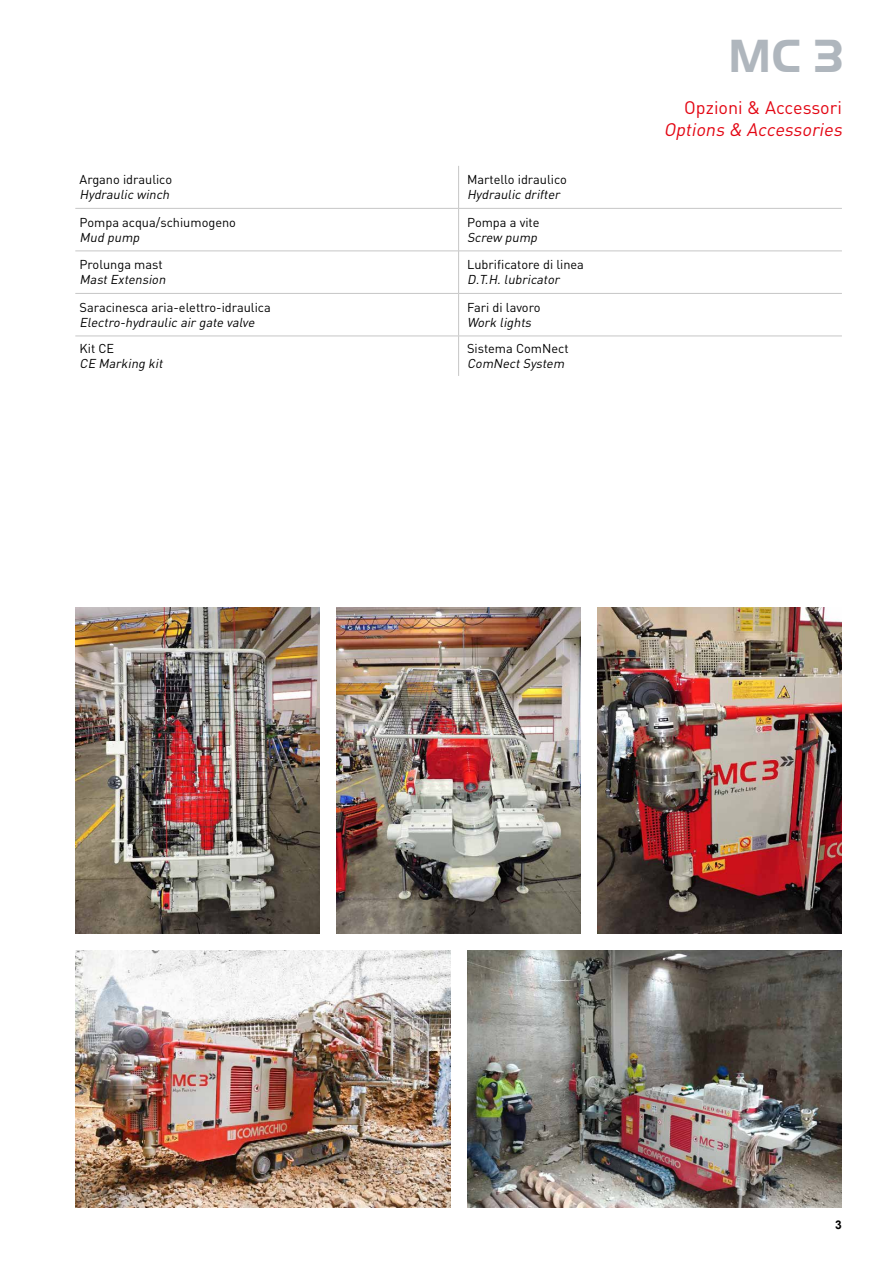
<style>
.page{position:relative;width:893px;height:1263px;background:#fff}
.page>*{position:absolute;margin:0;border:0;box-sizing:border-box;transform-origin:0 0}
.t1{font:700 48px "Handel Got D";color:#afb6bd}
.t2{font:italic 18px "DIN Pro";color:#e30613}
.t3{font:18px "DIN Pro";color:#e30613}
.t4{font:12.75px "DIN Pro";color:#000}
.t5{font:italic 12.75px "DIN Pro";color:#000}
.t6{font:700 12px "Arial";color:#000}
</style>
<div class="page">
<hr style="left:458px;top:166px;width:1px;height:42px;background:#c6c6c6">
<hr style="left:75px;top:208px;width:384px;height:1px;background:#c6c6c6">
<hr style="left:458px;top:209px;width:1px;height:42px;background:#c6c6c6">
<hr style="left:459px;top:208px;width:383px;height:1px;background:#c6c6c6">
<hr style="left:75px;top:251px;width:384px;height:1px;background:#c6c6c6">
<hr style="left:458px;top:251px;width:1px;height:42px;background:#c6c6c6">
<hr style="left:459px;top:251px;width:383px;height:1px;background:#c6c6c6">
<hr style="left:75px;top:293px;width:384px;height:1px;background:#c6c6c6">
<hr style="left:458px;top:294px;width:1px;height:42px;background:#c6c6c6">
<hr style="left:459px;top:293px;width:383px;height:1px;background:#c6c6c6">
<hr style="left:75px;top:336px;width:384px;height:1px;background:#c6c6c6">
<hr style="left:458px;top:336px;width:1px;height:40px;background:#c6c6c6">
<hr style="left:459px;top:336px;width:383px;height:1px;background:#c6c6c6">
<img style="left:75px;top:950px;width:375px;height:258px">
<img style="left:467px;top:950px;width:375px;height:258px">
<img style="left:336px;top:607px;width:245px;height:326px">
<img style="left:598px;top:607px;width:244px;height:326px">
<img style="left:75px;top:607px;width:244px;height:326px">
<h1 class="t1" style="left:728px;top:29px;width:117px">MC 3</h1>
<h2 class="t3" style="left:684px;top:96px;width:159px">Opzioni &amp; Accessori</h2>
<h2 class="t2" style="left:664px;top:117px;width:184px">Options &amp; Accessories</h2>
<p class="t4" style="left:80px;top:169px;width:94px">Argano idraulico</p>
<p class="t5" style="left:80px;top:184px;width:95px">Hydraulic winch</p>
<p class="t4" style="left:467px;top:169px;width:101px">Martello idraulico</p>
<p class="t5" style="left:467px;top:184px;width:97px">Hydraulic drifter</p>
<p class="t4" style="left:80px;top:212px;width:158px">Pompa acqua/schiumogeno</p>
<p class="t5" style="left:80px;top:227px;width:65px">Mud pump</p>
<p class="t4" style="left:467px;top:212px;width:74px">Pompa a vite</p>
<p class="t5" style="left:467px;top:227px;width:75px">Screw pump</p>
<p class="t4" style="left:80px;top:255px;width:85px">Prolunga mast</p>
<p class="t5" style="left:80px;top:270px;width:91px">MastExtension</p>
<p class="t4" style="left:467px;top:255px;width:118px">Lubrificatore di linea</p>
<p class="t5" style="left:467px;top:270px;width:97px">D.T.H.lubricator</p>
<p class="t4" style="left:80px;top:297px;width:193px">Saracinesca aria-elettro-idraulica</p>
<p class="t5" style="left:80px;top:312px;width:179px">Electro-hydraulic airgate valve</p>
<p class="t4" style="left:467px;top:297px;width:75px">Fari di lavoro</p>
<p class="t5" style="left:467px;top:312px;width:69px">Work lights</p>
<p class="t4" style="left:80px;top:338px;width:36px">Kit CE</p>
<p class="t5" style="left:80px;top:353px;width:88px">CE Marking kit</p>
<p class="t4" style="left:467px;top:338px;width:103px">Sistema ComNect</p>
<p class="t5" style="left:467px;top:353px;width:102px">ComNectSystem</p>
<p class="t6" style="left:835px;top:1216px;width:8px">3</p>
</div>
